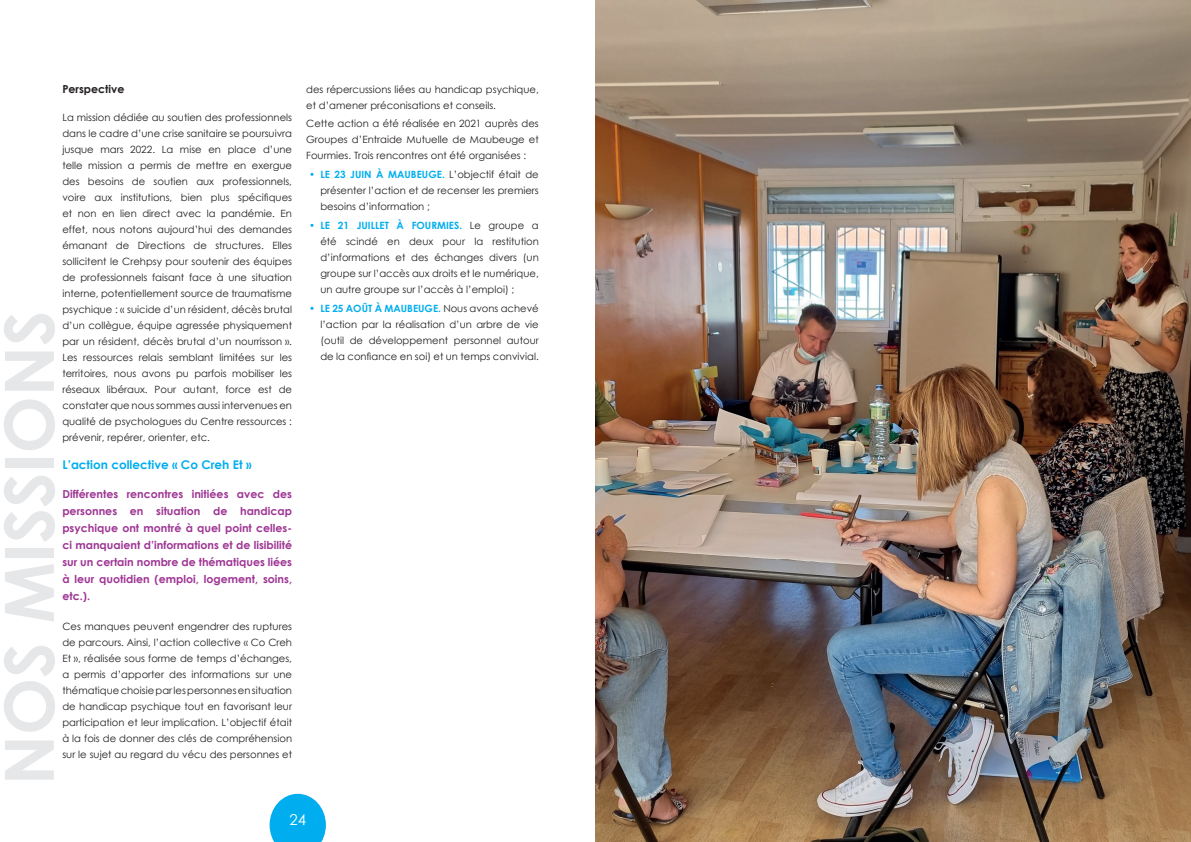
<style>
.page{position:relative;width:1191px;height:842px;background:#fff}
.page>*{position:absolute;margin:0;border:0;box-sizing:border-box;transform-origin:0 0}
.t1{font:700 68px "Century Gothic";color:#e6e7e9}
.t2{font:15px "Century Gothic";color:#fff}
.t3{font:700 12px "Century Gothic";color:#00aeef}
.t4{font:700 11px/17px "Century Gothic";color:#9e3594;text-align:justify}
.t5{font:700 11px "Century Gothic";color:#231f20}
.t6{font:10px/16px "Century Gothic";color:#231f20;text-align:justify}
.s1{font-weight:700;color:#00aeef}
</style>
<div class="page">
<svg style="left:270px;top:794px;width:56px;height:48px;background:#26baf1"></svg>
<img style="left:595px;top:0;width:596px;height:842px">
<p class="t5" style="left:62px;top:81px;width:64px">Perspective</p>
<p class="t6" style="left:62px;top:109px;width:231px">La mission dédiée au soutien des professionnels dans le cadre d’une crise sanitaire se poursuivra jusque mars 2022. La mise en place d’une telle mission a permis de mettre en exergue des besoins de soutien aux professionnels, voire aux institutions, bien plus spécifiques et non en lien direct avec la pandémie. En effet, nous notons aujourd’hui des demandes émanant de Directions de structures. Elles sollicitent le Crehpsy pour soutenir des équipes de professionnels faisant face à une situation interne, potentiellement source de traumatisme psychique : « suicide d’un résident, décès brutal d’un collègue, équipe agressée physiquement par un résident, décès brutal d’un nourrisson ».<br>Les ressources relais semblant limitées sur les territoires, nous avons pu parfois mobiliser les réseaux libéraux. Pour autant, force est de constater que nous sommes aussi intervenues en qualité de psychologues du Centre ressources : prévenir, repérer, orienter, etc.</p>
<p class="t3" style="left:62px;top:456px;width:191px">L’action collective « Co Creh Et »</p>
<p class="t4" style="left:62px;top:485px;width:231px">Différentes rencontres initiées avec des personnes en situation de handicap psychique ont montré à quel point celles&shy;ci manquaient d’informations et de lisibilité sur un certain nombre de thématiques liées à leur quotidien (emploi, logement, soins, etc.).</p>
<p class="t6" style="left:62px;top:618px;width:231px">Ces manques peuvent engendrer des ruptures de parcours. Ainsi, l’action collective « Co Creh Et », réalisée sous forme de temps d’échanges, a permis d’apporter des informations sur une thématique choisie par les personnes en situation de handicap psychique tout en favorisant leur participation et leur implication. L’objectif était à la fois de donner des clés de compréhension sur le sujet au regard du vécu des personnes et</p>
<h1 class="t1" style="left:-22px;top:785px;width:476px;rotate:-90deg">NOS MISSIONS</h1>
<p class="t6" style="left:306px;top:81px;width:234px">des répercussions liées au handicap psychique, et d’amener préconisations et conseils.</p>
<p class="t6" style="left:306px;top:116px;width:234px">Cette action a été réalisée en 2021 auprès des Groupes d’Entraide Mutuelle de Maubeuge et Fourmies. Trois rencontres ont été organisées :</p>
<p class="t6" style="left:320px;top:166px;width:220px;text-indent:-11px"><span class="s1">• LE 23 JUIN À MAUBEUGE.</span> L’objectif était de présenter l’action et de recenser les premiers besoins d’information ;</p>
<p class="t6" style="left:320px;top:217px;width:220px;text-indent:-11px"><span class="s1">• LE 21 JUILLET À FOURMIES.</span> Le groupe a été scindé en deux pour la restitution d’informations et des échanges divers (un groupe sur l’accès aux droits et le numérique, un autre groupe sur l’accès à l’emploi) ;</p>
<p class="t6" style="left:320px;top:300px;width:220px;text-indent:-11px"><span class="s1">• LE 25 AOÛT À MAUBEUGE.</span> Nous avons achevé l’action par la réalisation d’un arbre de vie (outil de développement personnel autour de la confiance en soi) et un temps convivial.</p>
<h2 class="t2" style="left:289px;top:809px;width:18px">24</h2>
</div>
